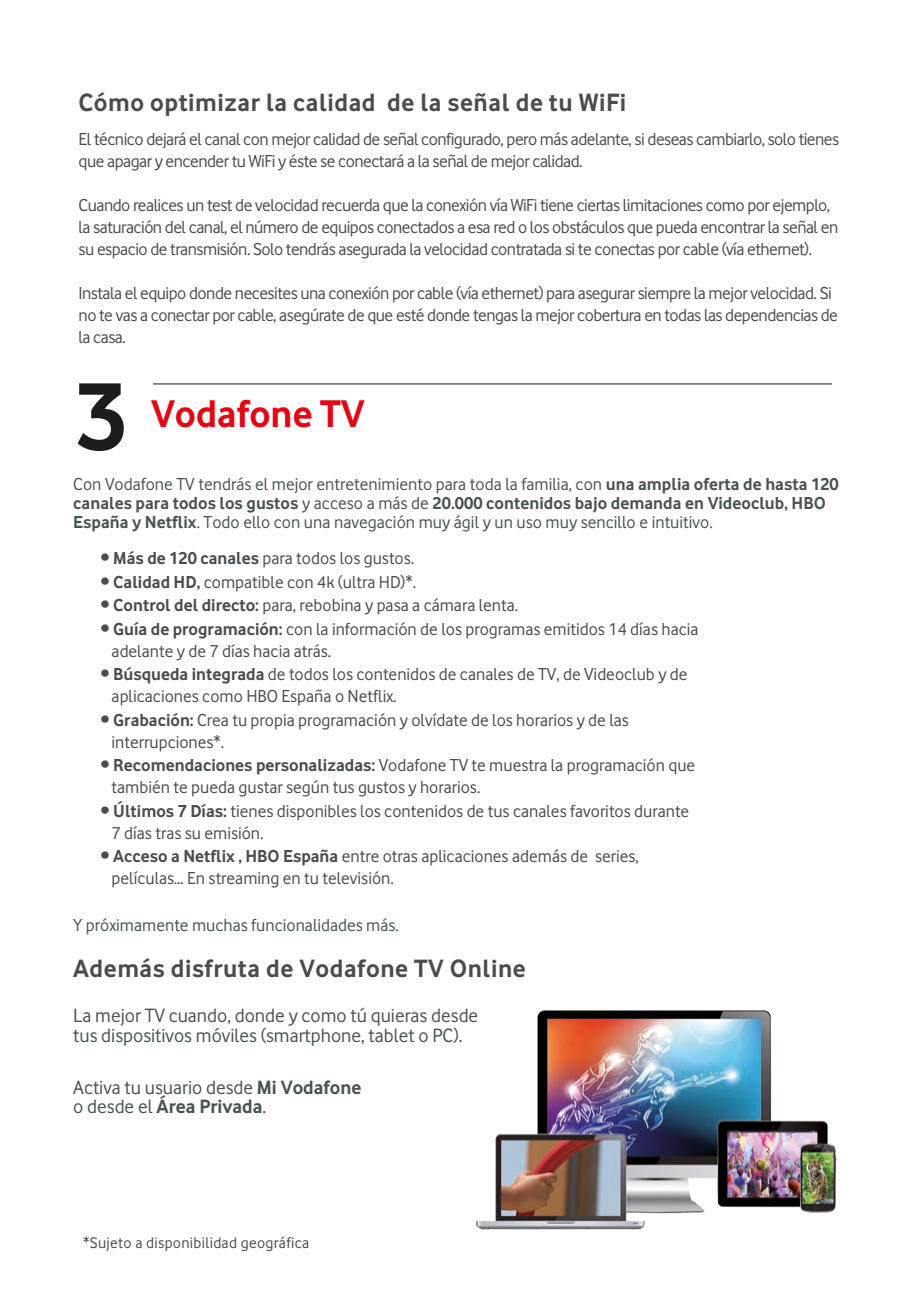
<style>
.page{position:relative;width:905px;height:1304px;background:#fff}
.page>*{position:absolute;margin:0;border:0;box-sizing:border-box;transform-origin:0 0}
.t1{font:700 99.4px "Vodafone Rg";color:#1d1d1b}
.t2{font:700 40px "Vodafone Rg";color:#e30614}
.t3{font:700 26px "Vodafone Rg";letter-spacing:.02em;color:#494d50}
.t4{font:20px/19.4px "Vodafone Rg";color:#495353}
.t5{font:18px/22px "Vodafone Rg";color:#494d50}
.t6{font:18px/22px "Vodafone Rg";letter-spacing:-.03em;color:#494d50}
.t7{font:18px/19.4px "Vodafone Rg";color:#495353}
.t8{font:16px "Vodafone Rg";letter-spacing:.02em;color:#494d50}
.s1{font-weight:700}
</style>
<div class="page">
<img style="left:476px;top:1010px;width:361px;height:220px">
<hr style="left:153px;top:383px;width:679px;height:1px;background:#1b191d">
<h3 class="t3" style="left:79px;top:87px;width:549px">Cómo optimizar la calidad de la señal de tu WiFi</h3>
<p class="t6" style="left:79px;top:128px;width:762px">El técnico dejará el canal con mejor calidad de señal configurado, pero más adelante, si deseas cambiarlo, solo tienes que apagar y encender tu WiFi y éste se conectará a la señal de mejor calidad.</p>
<p class="t6" style="left:79px;top:194px;width:761px">Cuando realices un test de velocidad recuerda que la conexión vía WiFi tiene ciertas limitaciones como por ejemplo, la saturación del canal, el número de equipos conectados a esa red o los obstáculos que pueda encontrar la señal en su espacio de transmisión. Solo tendrás asegurada la velocidad contratada si te conectas por cable (vía ethernet).</p>
<p class="t6" style="left:79px;top:282px;width:761px">Instala el equipo donde necesites una conexión por cable (vía ethernet) para asegurar siempre la mejor velocidad. Si no te vas a conectar por cable, asegúrate de que esté donde tengas la mejor cobertura en todas las dependencias de la casa.</p>
<h1 class="t1" style="left:76px;top:359px;width:52px">3</h1>
<h2 class="t2" style="left:151px;top:391px;width:215px">Vodafone TV</h2>
<p class="t7" style="left:73px;top:474px;width:767px">Con Vodafone TV tendrás el mejor entretenimiento para toda la familia, con <span class="s1">una amplia oferta de hasta 120 canales para todos los gustos</span> y acceso a más de <span class="s1">20.000 contenidos bajo demanda en Videoclub, HBO<br>España y Netflix</span>. Todo ello con una navegación muy ágil y un uso muy sencillo e intuitivo.</p>
<p class="t5" style="left:101px;top:547px;width:315px"><span class="s1">• Más de 120 canales</span> para todos los gustos.</p>
<p class="t5" style="left:101px;top:570px;width:317px"><span class="s1">• Calidad HD,</span> compatible con 4k (ultra HD)*.</p>
<p class="t5" style="left:101px;top:594px;width:419px"><span class="s1">• Control del directo:</span> para, rebobina y pasa a cámara lenta.</p>
<p class="t5" style="left:112px;top:617px;width:588px;text-indent:-11px"><span class="s1">• Guía de programación:</span> con la información de los programas emitidos 14 días hacia adelante y de 7 días hacia atrás.</p>
<p class="t5" style="left:112px;top:663px;width:577px;text-indent:-11px"><span class="s1">• Búsqueda integrada</span> de todos los contenidos de canales de TV, de Videoclub y de aplicaciones como HBO España o Netflix.</p>
<p class="t5" style="left:112px;top:709px;width:519px;text-indent:-11px"><span class="s1">• Grabación:</span> Crea tu propia programación y olvídate de los horarios y de las interrupciones*.</p>
<p class="t5" style="left:112px;top:754px;width:585px;text-indent:-11px"><span class="s1">• Recomendaciones personalizadas:</span> Vodafone TV te muestra la programación que también te pueda gustar según tus gustos y horarios.</p>
<p class="t5" style="left:112px;top:800px;width:579px;text-indent:-11px"><span class="s1">• Últimos 7 Días:</span> tienes disponibles los contenidos de tus canales favoritos durante<br>7 días tras su emisión.</p>
<p class="t5" style="left:112px;top:845px;width:528px;text-indent:-11px"><span class="s1">• Acceso a Netflix , HBO España</span> entre otras aplicaciones además de series, películas… En streaming en tu televisión.</p>
<p class="t7" style="left:73px;top:916px;width:327px">Y próximamente muchas funcionalidades más.</p>
<h3 class="t3" style="left:73px;top:954px;width:454px">Además disfruta de Vodafone TV Online</h3>
<p class="t4" style="left:73px;top:1006px;width:406px">La mejor TV cuando, donde y como tú quieras desde tus dispositivos móviles (smartphone, tablet o PC).</p>
<p class="t4" style="left:73px;top:1077px;width:290px">Activa tu usuario desde <span class="s1">Mi Vodafone </span>o desde el <span class="s1">Área Privada</span>.</p>
<p class="t8" style="left:83px;top:1234px;width:228px">*Sujeto a disponibilidad geográfica</p>
</div>
